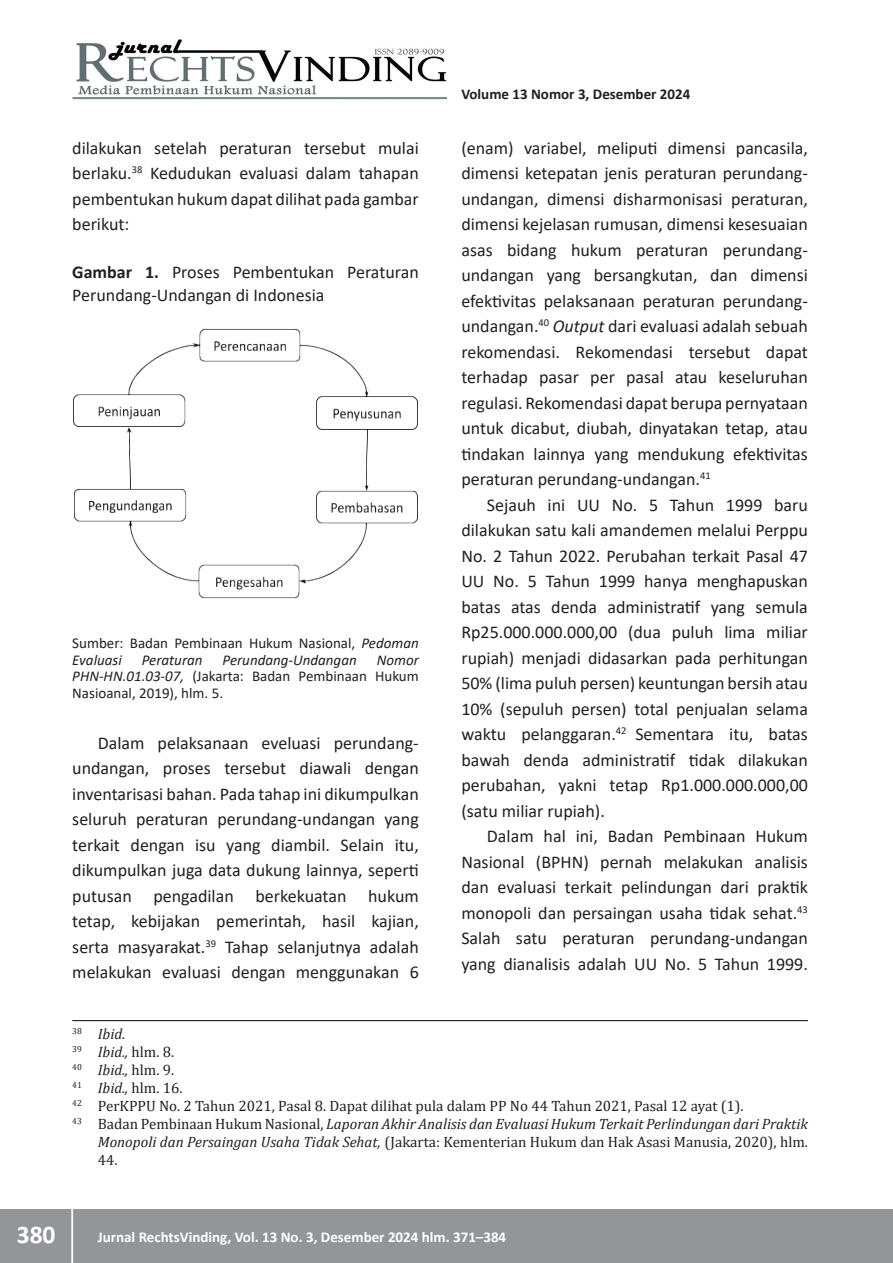
<style>
.page{position:relative;width:893px;height:1263px;background:#fff}
.page>*{position:absolute;margin:0;border:0;box-sizing:border-box;transform-origin:0 0}
.t1{font:700 25.5px "Calibri";color:#fff}
.t2{font:18px/25.5px "Calibri";color:#231f20;text-align:justify}
.t3{font:15px "Cambria";color:#231f20}
.t4{font:italic 15px "Cambria";color:#231f20}
.t5{font:15px/16.5px "Calibri";color:#231f20}
.t6{font:700 15px "Calibri";color:#fff}
.t7{font:700 15px "Calibri";color:#231f20}
.t8{font:italic 15px "Calibri";color:#231f20}
.s1{font-weight:700}
.s2{font-style:italic}
.s3{font-style:normal}
</style>
<div class="page">
<div style="left:0;top:1209px;width:893px;height:54px;background:#939598"></div>
<hr style="left:72px;top:1206px;width:1px;height:57px;background:#fff">
<img style="left:72px;top:39px;width:375px;height:60px">
<hr style="left:72px;top:1020px;width:736px;height:1px;background:#231f20">
<img style="left:73px;top:329px;width:345px;height:270px">
<p class="t2" style="left:72px;top:135px;width:348px">dilakukan setelah peraturan tersebut mulai berlaku.<sup>38</sup> Kedudukan evaluasi dalam tahapan pembentukan hukum dapat dilihat pada gambar berikut:</p>
<p class="t2" style="left:72px;top:261px;width:348px;line-height:22.5px"><span class="s1">Gambar 1.</span> Proses Pembentukan Peraturan<br>Perundang-Undangan di Indonesia</p>
<p class="t5" style="left:72px;top:635px;width:348px">Sumber: Badan Pembinaan Hukum Nasional, <span class="s2">Pedoman<br>Evaluasi</span></p>
<p class="t8" style="left:142px;top:649px;width:62px">Peraturan</p>
<p class="t8" style="left:223px;top:649px;width:136px">Perundang-Undangan</p>
<p class="t5" style="left:72px;top:651px;width:348px;text-align:justify;text-indent:304px"><span class="s2">Nomor PHN-HN.01.03-07,</span> (Jakarta: Badan Pembinaan Hukum Nasioanal, 2019), hlm. 5.</p>
<p class="t2" style="left:72px;top:729px;width:348px;text-indent:26px">Dalam pelaksanaan eveluasi perundang&shy;undangan, proses tersebut diawali dengan inventarisasi bahan. Pada tahap ini dikumpulkan seluruh peraturan perundang-undangan yang terkait dengan isu yang diambil. Selain itu, dikumpulkan juga data dukung lainnya, seperti putusan pengadilan berkekuatan hukum tetap, kebijakan pemerintah, hasil kajian, serta masyarakat.<sup>39</sup> Tahap selanjutnya adalah melakukan evaluasi dengan menggunakan 6</p>
<p class="t7" style="left:461px;top:84px;width:230px">Volume 13 Nomor 3, Desember 2024</p>
<p class="t2" style="left:461px;top:135px;width:348px">(enam) variabel, meliputi dimensi pancasila, dimensi ketepatan jenis peraturan perundang&shy;undangan, dimensi disharmonisasi peraturan, dimensi kejelasan rumusan, dimensi kesesuaian asas bidang hukum peraturan perundang&shy;undangan yang bersangkutan, dan dimensi efektivitas pelaksanaan peraturan perundang&shy;undangan.<sup>40</sup> <span class="s2">Output</span> dari evaluasi adalah sebuah rekomendasi. Rekomendasi tersebut dapat terhadap pasar per pasal atau keseluruhan regulasi. Rekomendasi dapat berupa pernyataan untuk dicabut, diubah, dinyatakan tetap, atau tindakan lainnya yang mendukung efektivitas peraturan perundang-undangan.<sup>41</sup></p>
<p class="t2" style="left:461px;top:492px;width:348px;text-indent:26px">Sejauh ini UU No. 5 Tahun 1999 baru dilakukan satu kali amandemen melalui Perppu No. 2 Tahun 2022. Perubahan terkait Pasal 47<br>UU No. 5 Tahun 1999 hanya menghapuskan batas atas denda administratif yang semula Rp25.000.000.000,00 (dua puluh lima miliar rupiah) menjadi didasarkan pada perhitungan 50% (lima puluh persen) keuntungan bersih atau 10% (sepuluh persen) total penjualan selama waktu pelanggaran.<sup>42</sup> Sementara itu, batas bawah denda administratif tidak dilakukan perubahan, yakni tetap Rp1.000.000.000,00 (satu miliar rupiah).</p>
<p class="t2" style="left:461px;top:823px;width:348px;text-indent:26px">Dalam hal ini, Badan Pembinaan Hukum Nasional (BPHN) pernah melakukan analisis dan evaluasi terkait pelindungan dari praktik monopoli dan persaingan usaha tidak sehat.<sup>43<br></sup>Salah satu peraturan perundang-undangan yang dianalisis adalah UU No. 5 Tahun 1999.</p>
<p class="t4" style="left:72px;top:1023px;width:55px"><sup>38</sup> Ibid.</p>
<p class="t4" style="left:72px;top:1041px;width:103px"><sup>39</sup> Ibid., <span class="s3">hlm. 8.</span></p>
<p class="t4" style="left:72px;top:1059px;width:103px"><sup>40</sup> Ibid., <span class="s3">hlm. 9.</span></p>
<p class="t3" style="left:72px;top:1079px;width:112px"><sup>41</sup> <span class="s2">Ibid.,</span> hlm. 16.</p>
<p class="t3" style="left:72px;top:1097px;width:673px"><sup>42</sup> PerKPPU No. 2 Tahun 2021, Pasal 8. Dapat dilihat pula dalam PP No 44 Tahun 2021, Pasal 12 ayat (1).</p>
<p class="t4" style="left:72px;top:1113px;width:737px"><sup>43</sup> <span class="s3">Badan Pembinaan Hukum Nasional,</span> Laporan Akhir Analisis dan Evaluasi Hukum Terkait Perlindungan dari Praktik</p>
<p class="t3" style="left:98px;top:1133px;width:712px"><span class="s2">Monopoli dan Persaingan Usaha Tidak Sehat,</span> (Jakarta: Kementerian Hukum dan Hak Asasi Manusia, 2020), hlm.</p>
<p class="t3" style="left:98px;top:1151px;width:21px">44.</p>
<h1 class="t1" style="left:17px;top:1216px;width:40px">380</h1>
<p class="t6" style="left:98px;top:1227px;width:410px">Jurnal RechtsVinding, Vol. 13 No. 3, Desember 2024 hlm. 371–384</p>
</div>
